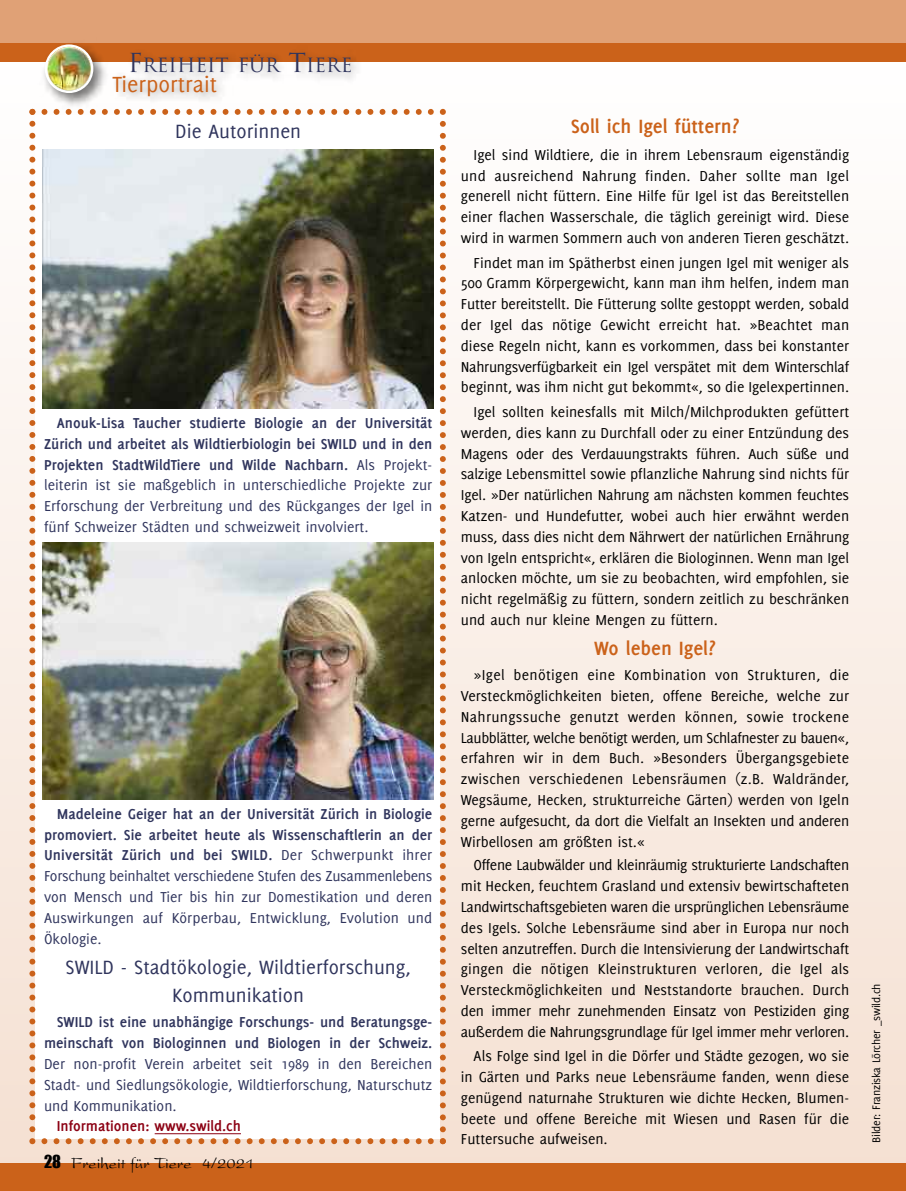
<style>
.page{position:relative;width:906px;height:1191px;background:#fff}
.page>*{position:absolute;margin:0;border:0;box-sizing:border-box;transform-origin:0 0}
.t1{font:24px "Delicious";color:#cb621a}
.t2{font:21px/27.8px "Delicious";color:#30355d;text-align:center}
.t3{font:700 21px "Delicious";color:#cb621a}
.t4{font:19.2px "Trajan";color:#30355d}
.t5{font:16.5px "President";color:#000}
.t6{font:15.75px/20.9px "Delicious";color:#000;text-align:justify}
.t7{font:15.75px/20.9px "Delicious";color:#30355d;text-align:justify}
.t8{font:700 15.75px/20.9px "Delicious";color:#30355d;text-align:right}
.t9{font:700 15.75px "Delicious";color:#8c0013}
.t10{font:12px "Delicious";letter-spacing:-.02em;color:#000}
.s1{font-size:25.5px}
.s2{font-weight:700}
.s3{font-family:"Impact"}
</style>
<div class="page">
<div style="left:0;top:55px;width:906px;height:1135px;background:linear-gradient(to bottom,#fffefd,#f5e0d2)"></div>
<div style="left:0;top:1163px;width:906px;height:28px;background:#cb621a"></div>
<div style="left:0;top:0;width:906px;height:44px;background:#e0a176"></div>
<div style="left:0;top:43px;width:906px;height:18px;background:#cb621a"></div>
<img style="left:32px;top:44px;width:324px;height:64px">
<img style="left:102px;top:61px;width:597px;height:67px">
<svg style="left:29px;top:109px;width:417px;height:1035px"></svg>
<img style="left:43px;top:149px;width:390px;height:260px">
<img style="left:43px;top:542px;width:391px;height:258px">
<hr style="left:155px;top:1133px;width:86px;height:1px;background:#8c0013">
<p class="t4" style="left:128px;top:54px;width:226px"><span class="s1">F</span>REIHEIT FÜR <span class="s1">T</span>IERE</p>
<h1 class="t1" style="left:112px;top:75px;width:106px">Tierportrait</h1>
<h2 class="t2" style="left:175px;top:118px;width:127px">Die Autorinnen</h2>
<p class="t7" style="left:44px;top:413px;width:390px;text-indent:13px"><span class="s2">Anouk-Lisa Taucher studierte Biologie an der Universität Zürich und arbeitet als Wildtierbiologin bei SWILD und in den Projekten StadtWildTiere und Wilde Nachbarn.</span> Als Projekt&shy;leiterin ist sie maßgeblich in unterschiedliche Projekte zur Erforschung der Verbreitung und des Rückganges der Igel in fünf Schweizer Städten und schweizweit involviert.</p>
<p class="t7" style="left:44px;top:804px;width:390px;text-indent:13px"><span class="s2">Madeleine Geiger hat an der Universität Zürich in Biologie promoviert. Sie arbeitet heute als Wissenschaftlerin an der Universität Zürich und bei SWILD.</span> Der Schwerpunkt ihrer Forschung beinhaltet verschiedene Stufen des Zusammenlebens von Mensch und Tier bis hin zur Domestikation und deren Auswirkungen auf Körperbau, Entwicklung, Evolution und Ökologie.</p>
<h2 class="t2" style="left:66px;top:955px;width:347px">SWILD - Stadtökologie, Wildtierforschung,<br>Kommunikation</h2>
<p class="t8" style="left:44px;top:1013px;width:390px">SWILD ist eine unabhängige Forschungs- und Beratungsge&shy;meinschaft von Biologinnen und Biologen in der Schweiz.</p>
<p class="t7" style="left:44px;top:1054px;width:390px">Der non-profit Verein arbeitet seit 1989 in den Bereichen Stadt- und Siedlungsökologie, Wildtierforschung, Naturschutz und Kommunikation.</p>
<p class="t9" style="left:57px;top:1120px;width:186px">Informationen: www.swild.ch</p>
<p class="t5" style="left:44px;top:1158px;width:211px"><span class="s3">28</span> Freiheit für Tiere 4/2021</p>
<h2 class="t3" style="left:570px;top:118px;width:170px">Soll ich Igel füttern?</h2>
<p class="t6" style="left:461px;top:145px;width:390px;text-indent:13px">Igel sind Wildtiere, die in ihrem Lebensraum eigenständig und ausreichend Nahrung finden. Daher sollte man Igel generell nicht füttern. Eine Hilfe für Igel ist das Bereitstellen einer flachen Wasserschale, die täglich gereinigt wird. Diese wird in warmen Sommern auch von anderen Tieren geschätzt.</p>
<p class="t6" style="left:461px;top:253px;width:390px;text-indent:13px">Findet man im Spätherbst einen jungen Igel mit weniger als 500 Gramm Körpergewicht, kann man ihm helfen, indem man Futter bereitstellt. Die Fütterung sollte gestoppt werden, sobald der Igel das nötige Gewicht erreicht hat. »Beachtet man diese Regeln nicht, kann es vorkommen, dass bei konstanter Nahrungsverfügbarkeit ein Igel verspätet mit dem Winterschlaf beginnt, was ihm nicht gut bekommt«, so die Igelexpertinnen.</p>
<p class="t6" style="left:461px;top:402px;width:390px;text-indent:13px">Igel sollten keinesfalls mit Milch/Milchprodukten gefüttert werden, dies kann zu Durchfall oder zu einer Entzündung des Magens oder des Verdauungstrakts führen. Auch süße und salzige Lebensmittel sowie pflanzliche Nahrung sind nichts für Igel. »Der natürlichen Nahrung am nächsten kommen feuchtes Katzen- und Hundefutter, wobei auch hier erwähnt werden muss, dass dies nicht dem Nährwert der natürlichen Ernährung von Igeln entspricht«, erklären die Biologinnen. Wenn man Igel anlocken möchte, um sie zu beobachten, wird empfohlen, sie nicht regelmäßig zu füttern, sondern zeitlich zu beschränken und auch nur kleine Mengen zu füttern.</p>
<h2 class="t3" style="left:594px;top:640px;width:123px">Wo leben Igel?</h2>
<p class="t6" style="left:461px;top:665px;width:390px;text-indent:13px">»Igel benötigen eine Kombination von Strukturen, die Versteckmöglichkeiten bieten, offene Bereiche, welche zur Nahrungssuche genutzt werden können, sowie trockene Laubblätter, welche benötigt werden, um Schlafnester zu bauen«, erfahren wir in dem Buch. »Besonders Übergangsgebiete zwischen verschiedenen Lebensräumen (z.B. Waldränder, Wegsäume, Hecken, strukturreiche Gärten) werden von Igeln gerne aufgesucht, da dort die Vielfalt an Insekten und anderen Wirbellosen am größten ist.«</p>
<p class="t6" style="left:461px;top:856px;width:390px;text-indent:13px">Offene Laubwälder und kleinräumig strukturierte Landschaften mit Hecken, feuchtem Grasland und extensiv bewirtschafteten Landwirtschaftsgebieten waren die ursprünglichen Lebensräume des Igels. Solche Lebensräume sind aber in Europa nur noch selten anzutreffen. Durch die Intensivierung der Landwirtschaft gingen die nötigen Kleinstrukturen verloren, die Igel als Versteckmöglichkeiten und Neststandorte brauchen. Durch den immer mehr zunehmenden Einsatz von Pestiziden ging außerdem die Nahrungsgrundlage für Igel immer mehr verloren.</p>
<p class="t6" style="left:461px;top:1046px;width:390px;text-indent:13px">Als Folge sind Igel in die Dörfer und Städte gezogen, wo sie in Gärten und Parks neue Lebensräume fanden, wenn diese genügend naturnahe Strukturen wie dichte Hecken, Blumen&shy;beete und offene Bereiche mit Wiesen und Rasen für die Futtersuche aufweisen.</p>
<p class="t10" style="left:871px;top:1142px;width:161px;rotate:-90deg">Bilder: Franziska Lörcher _swild.ch</p>
</div>
